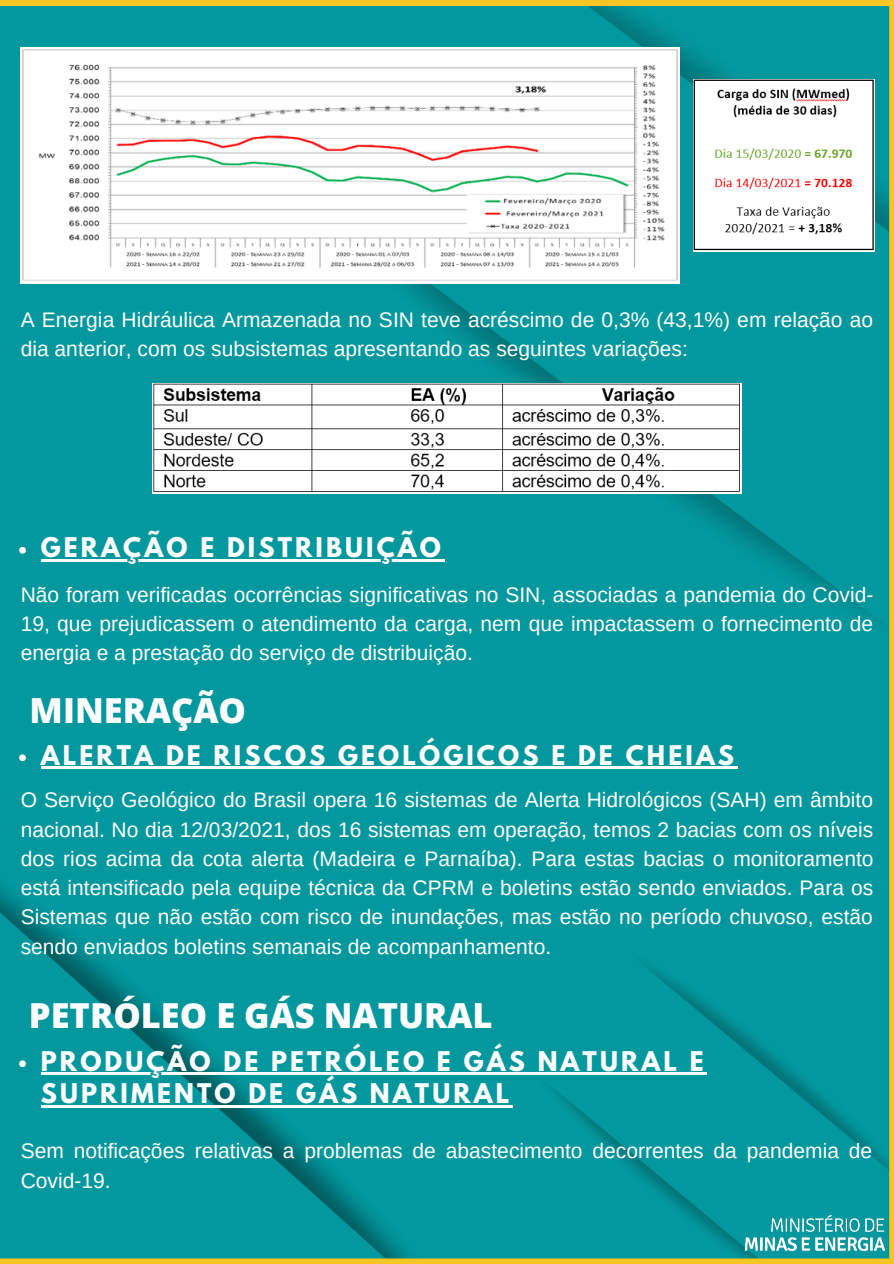
<style>
.page{position:relative;width:894px;height:1264px;background:#fff}
.page>*{position:absolute;margin:0;border:0;box-sizing:border-box;transform-origin:0 0}
.t1{font:800 34.5px "Open Sans";color:#fff}
.t2{font:700 24px/32.7px "League Spartan";letter-spacing:.13em;color:#fff}
.t3{font:21px/29.2px "Arimo";color:#fff;text-align:justify}
</style>
<div class="page">
<div style="left:0;top:0;width:893px;height:1263px;background:#03989e"></div>
<img style="left:586px;top:1181px;width:307px;height:82px">
<img style="left:21px;top:48px;width:658px;height:235px">
<img style="left:693px;top:80px;width:180px;height:171px">
<img style="left:152px;top:383px;width:589px;height:110px">
<svg style="left:19px;top:547px;width:7px;height:6px"></svg>
<hr style="left:41px;top:559px;width:403px;height:2px;background:#fff">
<svg style="left:19px;top:754px;width:7px;height:7px"></svg>
<hr style="left:41px;top:766px;width:696px;height:3px;background:#fff">
<svg style="left:19px;top:1060px;width:7px;height:7px"></svg>
<hr style="left:41px;top:1072px;width:665px;height:3px;background:#fff">
<hr style="left:41px;top:1105px;width:471px;height:2px;background:#fff">
<p class="t3" style="left:21px;top:305px;width:853px">A Energia Hidráulica Armazenada no SIN teve acréscimo de 0,3% (43,1%) em relação ao dia anterior, com os subsistemas apresentando as seguintes variações:</p>
<p class="t2" style="left:41px;top:534px;width:401px">GERAÇÃO E DISTRIBUIÇÃO</p>
<p class="t3" style="left:21px;top:579px;width:853px">Não foram verificadas ocorrências significativas no SIN, associadas a pandemia do Covid-19, que prejudicassem o atendimento da carga, nem que impactassem o fornecimento de energia e a prestação do serviço de distribuição.</p>
<p class="t1" style="left:30px;top:685px;width:218px">MINERAÇÃO</p>
<p class="t2" style="left:41px;top:741px;width:694px">ALERTA DE RISCOS GEOLÓGICOS E DE CHEIAS</p>
<p class="t3" style="left:21px;top:785px;width:854px">O Serviço Geológico do Brasil opera 16 sistemas de Alerta Hidrológicos (SAH) em âmbito nacional. No dia 12/03/2021, dos 16 sistemas em operação, temos 2 bacias com os níveis dos rios acima da cota alerta (Madeira e Parnaíba). Para estas bacias o monitoramento está intensificado pela equipe técnica da CPRM e boletins estão sendo enviados. Para os Sistemas que não estão com risco de inundações, mas estão no período chuvoso, estão sendo enviados boletins semanais de acompanhamento.</p>
<p class="t1" style="left:29px;top:990px;width:465px">PETRÓLEO E GÁS NATURAL</p>
<p class="t2" style="left:41px;top:1047px;width:664px">PRODUÇÃO DE PETRÓLEO E GÁS NATURAL E<br>SUPRIMENTO DE GÁS NATURAL</p>
<p class="t3" style="left:21px;top:1136px;width:852px">Sem notificações relativas a problemas de abastecimento decorrentes da pandemia de<br>Covid-19.</p>
</div>
